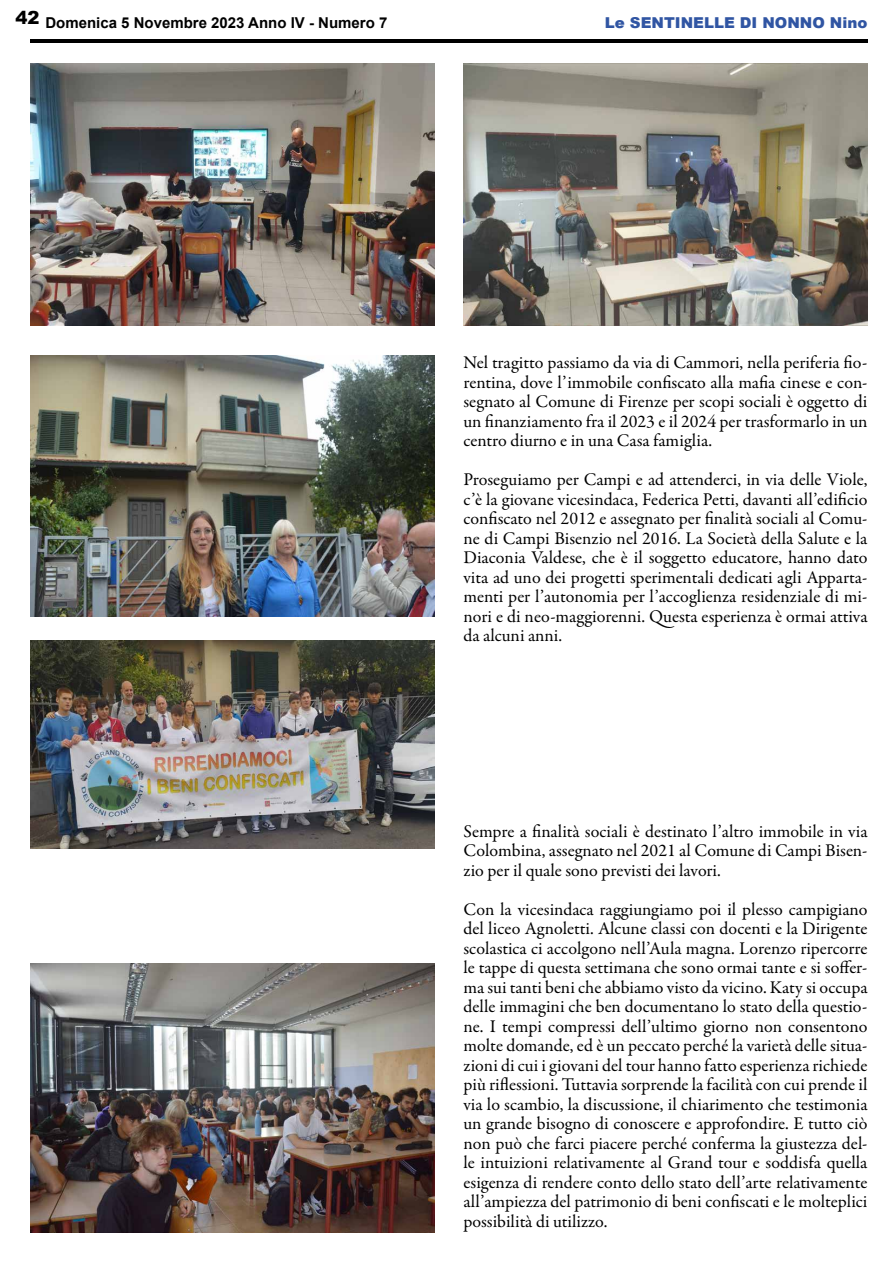
<style>
.page{position:relative;width:893px;height:1263px;background:#fff}
.page>*{position:absolute;margin:0;border:0;box-sizing:border-box;transform-origin:0 0}
.t1{font:18px/19.5px "Garamond Premr Pro";color:#000;text-align:justify}
.t2{font:700 15px "Arial";color:#000}
.t3{font:900 15px "Arial";color:#3055a3}
</style>
<div class="page">
<hr style="left:30px;top:39px;width:837px;height:3px;background:#000">
<img style="left:30px;top:64px;width:404px;height:261px">
<img style="left:463px;top:64px;width:404px;height:261px">
<img style="left:30px;top:355px;width:404px;height:262px">
<img style="left:30px;top:640px;width:404px;height:209px">
<img style="left:30px;top:964px;width:404px;height:268px">
<p class="t2" style="left:16px;top:12px;width:373px"><sup>42</sup> Domenica 5 Novembre 2023 Anno IV - Numero 7</p>
<p class="t3" style="left:605px;top:12px;width:264px">Le SENTINELLE DI NONNO Nino</p>
<p class="t1" style="left:463px;top:353px;width:405px">Nel tragitto passiamo da via di Cammori, nella periferia fio&shy;rentina, dove l’immobile confiscato alla mafia cinese e con&shy;segnato al Comune di Firenze per scopi sociali è oggetto di un finanziamento fra il 2023 e il 2024 per trasformarlo in un centro diurno e in una Casa famiglia.</p>
<p class="t1" style="left:463px;top:470px;width:405px">Proseguiamo per Campi e ad attenderci, in via delle Viole, c’è la giovane vicesindaca, Federica Petti, davanti all’edificio confiscato nel 2012 e assegnato per finalità sociali al Comu&shy;ne di Campi Bisenzio nel 2016. La Società della Salute e la Diaconia Valdese, che è il soggetto educatore, hanno dato vita ad uno dei progetti sperimentali dedicati agli Apparta&shy;menti per l’autonomia per l’accoglienza residenziale di mi&shy;nori e di neo-maggiorenni. Questa esperienza è ormai attiva da alcuni anni.</p>
<p class="t1" style="left:463px;top:822px;width:405px">Sempre a finalità sociali è destinato l’altro immobile in via Colombina, assegnato nel 2021 al Comune di Campi Bisen&shy;zio per il quale sono previsti dei lavori.</p>
<p class="t1" style="left:463px;top:900px;width:406px">Con la vicesindaca raggiungiamo poi il plesso campigiano del liceo Agnoletti. Alcune classi con docenti e la Dirigente scolastica ci accolgono nell’Aula magna. Lorenzo ripercorre le tappe di questa settimana che sono ormai tante e si soffer&shy;ma sui tanti beni che abbiamo visto da vicino. Katy si occupa delle immagini che ben documentano lo stato della questio&shy;ne. I tempi compressi dell’ultimo giorno non consentono molte domande, ed è un peccato perché la varietà delle situa&shy;zioni di cui i giovani del tour hanno fatto esperienza richiede più riflessioni. Tuttavia sorprende la facilità con cui prende il via lo scambio, la discussione, il chiarimento che testimonia un grande bisogno di conoscere e approfondire. E tutto ciò non può che farci piacere perché conferma la giustezza del&shy;le intuizioni relativamente al Grand tour e soddisfa quella esigenza di rendere conto dello stato dell’arte relativamente all’ampiezza del patrimonio di beni confiscati e le molteplici possibilità di utilizzo.</p>
</div>
